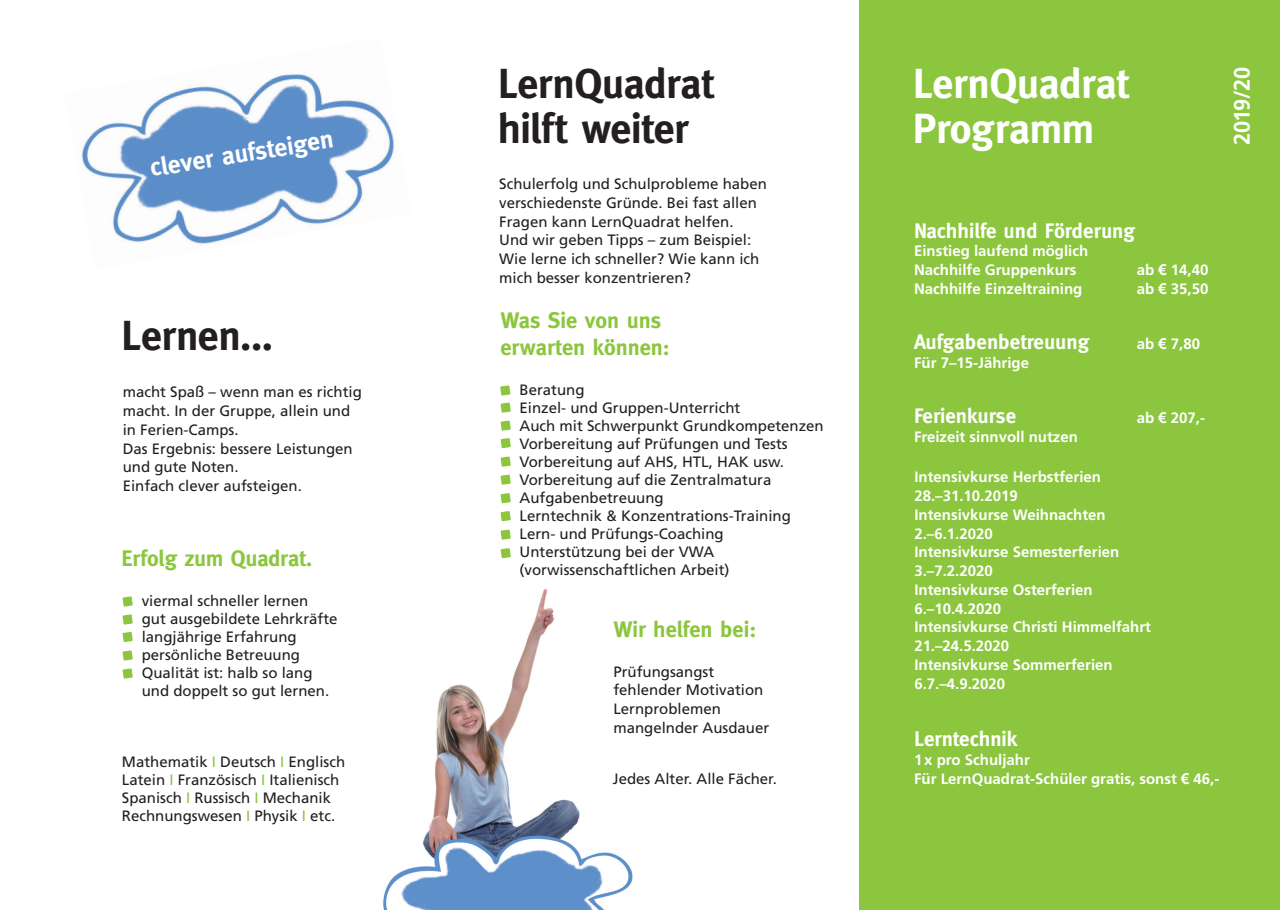
<style>
.page{position:relative;width:1280px;height:910px;background:#fff}
.page>*{position:absolute;margin:0;border:0;box-sizing:border-box;transform-origin:0 0}
.t1{font:700 42px/45px "Meta";letter-spacing:-.01em;color:#231f20}
.t2{font:700 42px/45px "Meta";letter-spacing:-.015em;color:#fff}
.t3{font:700 25.5px "Meta";color:#fff}
.t4{font:700 22.5px/27px "Meta";color:#8bc63e}
.t5{font:700 22.5px "Frutiger";letter-spacing:-.02em;color:#fff}
.t6{font:700 21px "Meta";color:#fff}
.t7{font:15px/18px "Frutiger";color:#231f20}
.t8{font:700 15px/18.8px "Frutiger";color:#fff}
.s1{color:#8bc63e}
.s2{font-family:"Arial"}
</style>
<div class="page">
<img style="left:81px;top:74px;width:314px;height:170px">
<svg style="left:122px;top:596px;width:11px;height:11px"></svg>
<svg style="left:122px;top:614px;width:11px;height:11px"></svg>
<svg style="left:122px;top:632px;width:11px;height:10px"></svg>
<svg style="left:122px;top:650px;width:11px;height:11px"></svg>
<svg style="left:122px;top:668px;width:11px;height:11px"></svg>
<img style="left:383px;top:589px;width:250px;height:321px">
<svg style="left:500px;top:402px;width:11px;height:11px"></svg>
<svg style="left:500px;top:420px;width:11px;height:11px"></svg>
<svg style="left:500px;top:438px;width:11px;height:10px"></svg>
<svg style="left:500px;top:456px;width:11px;height:11px"></svg>
<svg style="left:500px;top:474px;width:11px;height:11px"></svg>
<svg style="left:500px;top:493px;width:11px;height:10px"></svg>
<svg style="left:500px;top:385px;width:10px;height:11px"></svg>
<svg style="left:500px;top:511px;width:11px;height:10px"></svg>
<svg style="left:500px;top:529px;width:11px;height:11px"></svg>
<svg style="left:500px;top:548px;width:11px;height:10px"></svg>
<div style="left:859px;top:0;width:421px;height:910px;background:#8bc63e"></div>
<h2 class="t3" style="left:148px;top:153px;width:187px;rotate:-9deg">clever aufsteigen</h2>
<h1 class="t1" style="left:121px;top:312px;width:153px">Lernen...</h1>
<p class="t7" style="left:123px;top:383px;width:241px;line-height:18.8px">macht Spaß – wenn man es richtig macht. In der Gruppe, allein und in Ferien-Camps.<br>Das Ergebnis: bessere Leistungen und gute Noten.<br>Einfach clever aufsteigen.</p>
<h3 class="t4" style="left:122px;top:544px;width:192px">Erfolg zum Quadrat.</h3>
<p class="t7" style="left:142px;top:592px;width:197px">viermal schneller lernen<br>gut ausgebildete Lehrkräfte langjährige Erfahrung persönliche Betreuung<br>Qualität ist: halb so lang und doppelt so gut lernen.</p>
<p class="t7" style="left:122px;top:753px;width:225px">Mathematik <span class="s1">I</span> Deutsch <span class="s1">I</span> Englisch<br>Latein <span class="s1">I</span> Französisch <span class="s1">I</span> Italienisch<br>Spanisch <span class="s1">I</span> Russisch <span class="s1">I</span> Mechanik<br>Rechnungswesen <span class="s1">I</span> Physik <span class="s1">I</span> etc.</p>
<h1 class="t1" style="left:498px;top:61px;width:218px">LernQuadrat hilft weiter</h1>
<p class="t7" style="left:499px;top:174px;width:269px;line-height:18.8px">Schulerfolg und Schulprobleme haben verschiedenste Gründe. Bei fast allen Fragen kann LernQuadrat helfen.<br>Und wir geben Tipps – zum Beispiel:<br>Wie lerne ich schneller? Wie kann ich mich besser konzentrieren?</p>
<h3 class="t4" style="left:500px;top:307px;width:171px">Was Sie von uns erwarten können:</h3>
<p class="t7" style="left:519px;top:381px;width:306px">Beratung<br>Einzel- und Gruppen-Unterricht<br>Auch mit Schwerpunkt Grundkompetenzen<br>Vorbereitung auf Prüfungen und Tests<br>Vorbereitung auf AHS, HTL, HAK usw.<br>Vorbereitung auf die Zentralmatura<br>Aufgabenbetreuung<br>Lerntechnik &amp; Konzentrations-Training<br>Lern- und Prüfungs-Coaching<br>Unterstützung bei der VWA (vorwissenschaftlichen Arbeit)</p>
<h3 class="t4" style="left:613px;top:615px;width:144px">Wir helfen bei:</h3>
<p class="t7" style="left:613px;top:662px;width:157px;line-height:18.8px">Prüfungsangst fehlender Motivation<br>Lernproblemen mangelnder Ausdauer</p>
<p class="t7" style="left:613px;top:769px;width:165px">Jedes Alter. Alle Fächer.</p>
<h1 class="t2" style="left:913px;top:61px;width:218px">LernQuadrat<br>Programm</h1>
<h3 class="t5" style="left:1229px;top:145px;width:80px;rotate:-90deg">2019/20</h3>
<h3 class="t6" style="left:914px;top:218px;width:223px">Nachhilfe und Förderung</h3>
<p class="t8" style="left:914px;top:242px;width:176px">Einstieg laufend möglich<br>Nachhilfe Gruppenkurs</p>
<p class="t8" style="left:1137px;top:260px;width:73px">ab <span class="s2">€</span> 14,40</p>
<p class="t8" style="left:914px;top:279px;width:170px">Nachhilfe Einzeltraining</p>
<p class="t8" style="left:1137px;top:279px;width:73px">ab <span class="s2">€</span> 35,50</p>
<h3 class="t6" style="left:914px;top:330px;width:177px">Aufgabenbetreuung</h3>
<p class="t8" style="left:1137px;top:335px;width:65px">ab <span class="s2">€</span> 7,80</p>
<p class="t8" style="left:914px;top:353px;width:117px">Für 7–15-Jährige</p>
<h3 class="t6" style="left:914px;top:404px;width:104px">Ferienkurse</h3>
<p class="t8" style="left:1137px;top:408px;width:70px">ab <span class="s2">€</span> 207,-</p>
<p class="t8" style="left:914px;top:427px;width:165px">Freizeit sinnvoll nutzen</p>
<p class="t8" style="left:914px;top:468px;width:238px">Intensivkurse Herbstferien<br>28.–31.10.2019<br>Intensivkurse Weihnachten<br>2.–6.1.2020<br>Intensivkurse Semesterferien<br>3.–7.2.2020<br>Intensivkurse Osterferien<br>6.–10.4.2020<br>Intensivkurse Christi Himmelfahrt<br>21.–24.5.2020<br>Intensivkurse Sommerferien<br>6.7.–4.9.2020</p>
<h3 class="t6" style="left:914px;top:727px;width:105px">Lerntechnik</h3>
<p class="t8" style="left:914px;top:750px;width:307px">1x pro Schuljahr<br>Für LernQuadrat-Schüler gratis, sonst <span class="s2">€</span> 46,-</p>
</div>
